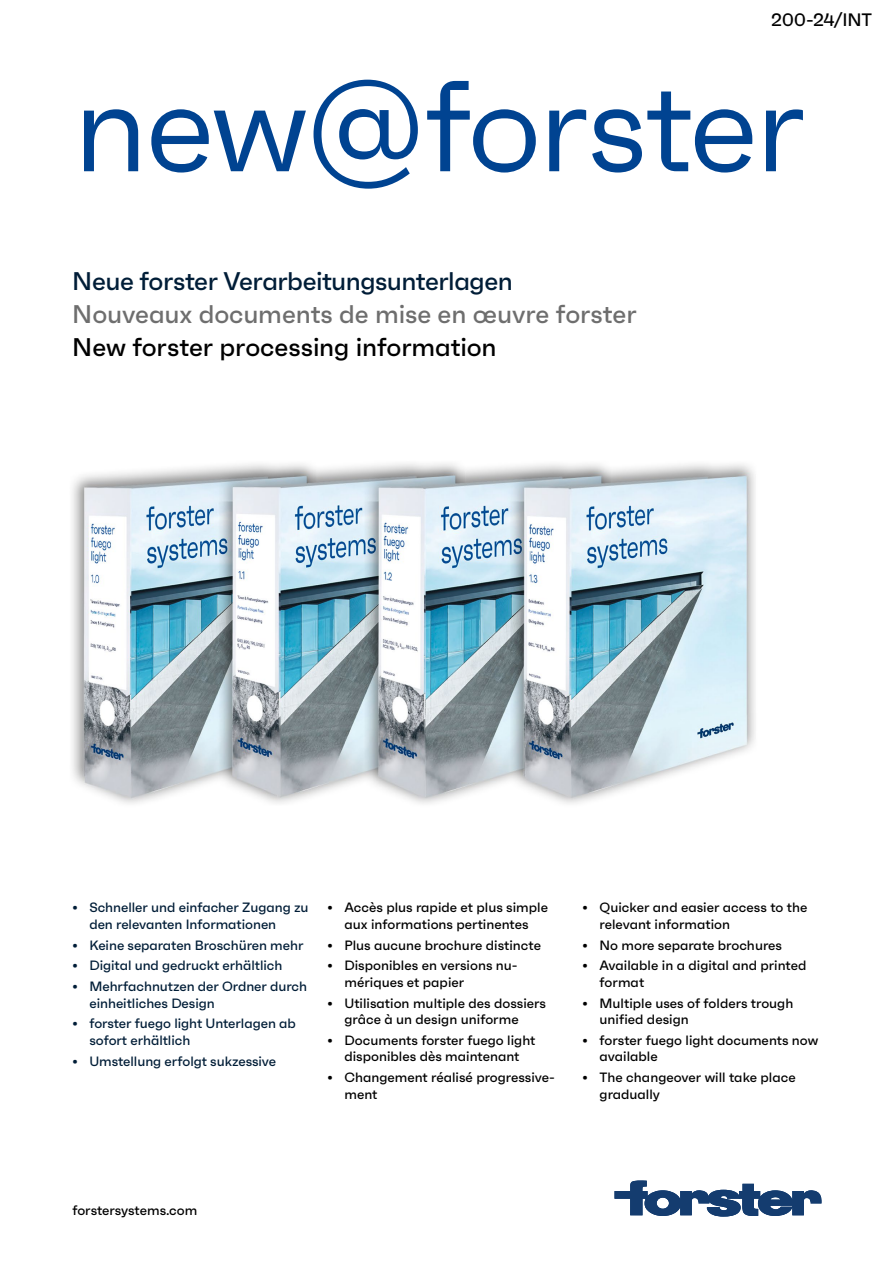
<style>
.page{position:relative;width:893px;height:1263px;background:#fff}
.page>*{position:absolute;margin:0;border:0;box-sizing:border-box;transform-origin:0 0}
.t1{font:129px "Faktum";letter-spacing:-.025em;color:#004391}
.t2{font:500 25.5px "Faktum";letter-spacing:-.005em;color:#6e6e6e}
.t3{font:500 25.5px "Faktum";letter-spacing:-.02em;color:#001d37}
.t4{font:500 25.5px "Faktum";letter-spacing:-.005em;color:#000}
.t5{font:500 18px "Faktum";letter-spacing:-.005em;color:#000}
.t6{font:500 13.5px/16.5px "Faktum";color:#000}
.t7{font:500 13.5px/16.5px "Faktum";letter-spacing:-.005em;color:#001d37}
</style>
<div class="page">
<svg style="left:615px;top:1181px;width:206px;height:35px"></svg>
<img style="left:72px;top:463px;width:683px;height:341px">
<h3 class="t5" style="left:771px;top:9px;width:102px">200-24/INT</h3>
<h1 class="t1" style="left:73px;top:49px;width:734px">new@forster</h1>
<h2 class="t3" style="left:72px;top:266px;width:442px">Neue forster Verarbeitungsunterlagen</h2>
<h2 class="t2" style="left:72px;top:299px;width:566px">Nouveaux documents de mise en œuvre forster</h2>
<h2 class="t4" style="left:72px;top:332px;width:426px">New forster processing information</h2>
<p class="t7" style="left:89px;top:899px;width:221px;text-indent:-17px">• Schneller und einfacher Zugang zu den relevanten Informationen</p>
<p class="t7" style="left:72px;top:936px;width:233px">• Keine separaten Broschüren mehr</p>
<p class="t7" style="left:72px;top:957px;width:212px">• Digital und gedruckt erhältlich</p>
<p class="t7" style="left:89px;top:978px;width:219px;text-indent:-17px">• Mehrfachnutzen der Ordner durch einheitliches Design</p>
<p class="t7" style="left:89px;top:1015px;width:208px;text-indent:-17px">• forster fuego light Unterlagen ab sofort erhältlich</p>
<p class="t7" style="left:72px;top:1052px;width:205px">• Umstellung erfolgt sukzessive</p>
<p class="t6" style="left:327px;top:899px;width:222px;text-align:center">• Accès plus rapide et plus simple aux informations pertinentes</p>
<p class="t6" style="left:327px;top:936px;width:215px">• Plus aucune brochure distincte</p>
<p class="t6" style="left:344px;top:957px;width:175px;text-indent:-17px">• Disponibles en versions nu&shy;mériques et papier</p>
<p class="t6" style="left:344px;top:994px;width:203px;text-indent:-17px">• Utilisation multiple des dossiers grâce à un design uniforme</p>
<p class="t6" style="left:327px;top:1032px;width:210px;text-align:center">• Documents forster fuego light disponibles dès maintenant</p>
<p class="t6" style="left:344px;top:1069px;width:212px;text-indent:-17px">• Changement réalisé progressive&shy;ment</p>
<p class="t6" style="left:600px;top:899px;width:209px;text-indent:-17px">• Quicker and easier access to the relevant information</p>
<p class="t6" style="left:583px;top:936px;width:201px">• No more separate brochures</p>
<p class="t6" style="left:600px;top:957px;width:208px;text-indent:-17px">• Available in a digital and printed format</p>
<p class="t6" style="left:600px;top:994px;width:195px;text-indent:-17px">• Multiple uses of folders trough unified design</p>
<p class="t6" style="left:600px;top:1032px;width:220px;text-indent:-17px">• forster fuego light documents now available</p>
<p class="t6" style="left:600px;top:1069px;width:198px;text-indent:-17px">• The changeover will take place gradually</p>
<p class="t6" style="left:72px;top:1202px;width:127px">forstersystems.com</p>
</div>
